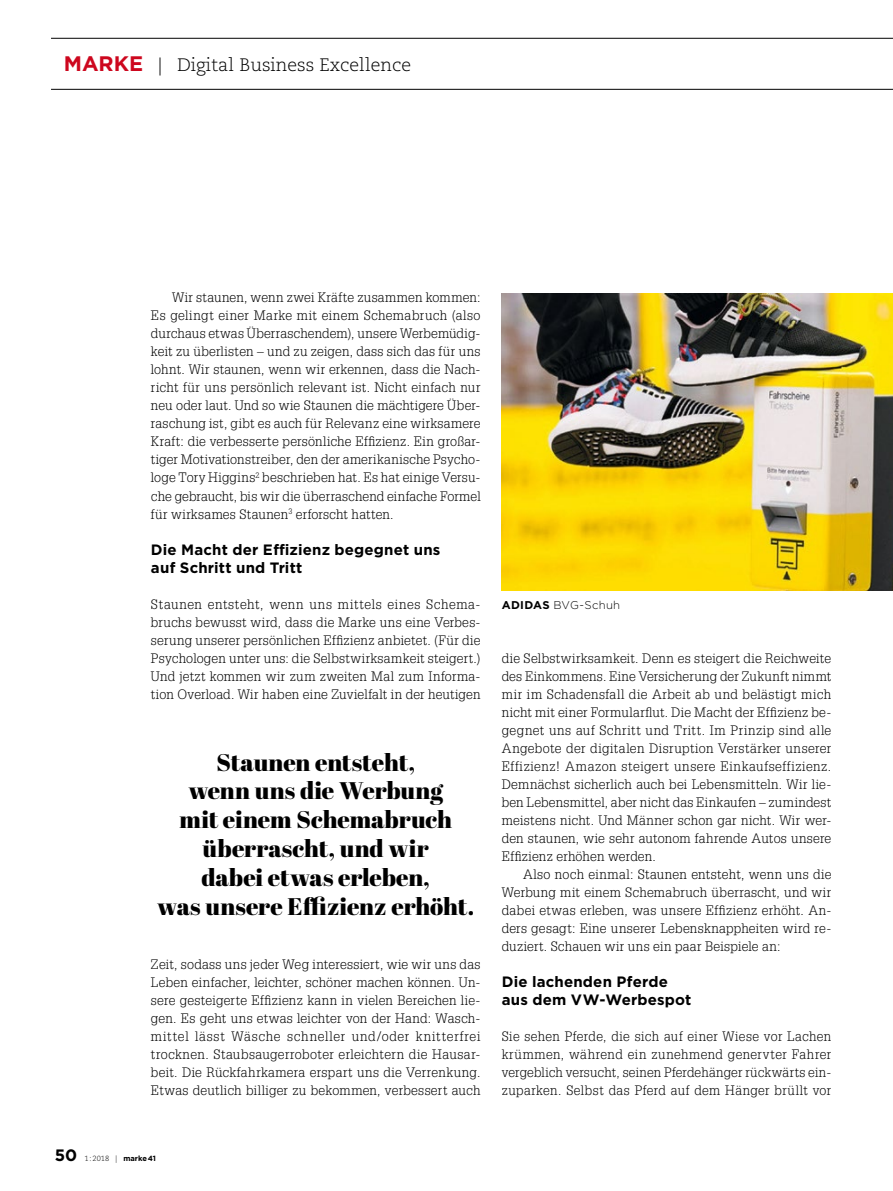
<style>
.page{position:relative;width:893px;height:1191px;background:#fff}
.page>*{position:absolute;margin:0;border:0;box-sizing:border-box;transform-origin:0 0}
.t1{font:24px/28.8px "Abril Fatface";letter-spacing:-.005em;color:#000;text-align:center}
.t2{font:300 18px "Caecilia LT Std";color:#000}
.t3{font:700 15px/18px "Gotham";letter-spacing:.015em;color:#000}
.t4{font:300 13.35px/18px "Glypha LT Std";letter-spacing:.02em;color:#000;text-align:justify}
.t5{font:300 13.35px "Glypha LT Std";letter-spacing:.04em;color:#000}
.t6{font:300 13.35px "Glypha LT Std";letter-spacing:.045em;color:#000}
.t7{font:300 11.25px "Gotham";letter-spacing:.02em;color:#000}
.t8{font:300 7.5px "Caecilia LT Std";color:#000}
.s1{font-family:"Gotham";font-weight:700;font-size:21px;color:#cd071e}
.s2{font-family:"Gotham";font-weight:700;font-size:16.5px}
.s3{font-family:"Gotham";font-weight:700}
.s4{font-weight:700}
</style>
<div class="page">
<img style="left:502px;top:294px;width:391px;height:296px">
<hr style="left:51px;top:38px;width:842px;height:1px;background:#000">
<hr style="left:51px;top:89px;width:842px;height:1px;background:#000">
<h2 class="t2" style="left:64px;top:55px;width:349px"><span class="s1">MARKE</span> | Digital Business Excellence</h2>
<p class="t4" style="left:151px;top:289px;width:331px;text-indent:21px">Wir staunen, wenn zwei Kräfte zusammen kommen:<br>Es gelingt einer Marke mit einem Schemabruch (also durchaus etwas Überraschendem), unsere Werbemüdig&shy;keit zu überlisten – und zu zeigen, dass sich das für uns lohnt. Wir staunen, wenn wir erkennen, dass die Nach&shy;richt für uns persönlich relevant ist. Nicht einfach nur neu oder laut. Und so wie Staunen die mächtigere Über&shy;raschung ist, gibt es auch für Relevanz eine wirksamere Kraft: die verbesserte persönliche Effizienz. Ein großar&shy;tiger Motivationstreiber, den der amerikanische Psycho&shy;loge Tory Higgins<sup>2</sup> beschrieben hat. Es hat einige Versu&shy;che gebraucht, bis wir die überraschend einfache Formel für wirksames Staunen<sup>3</sup> erforscht hatten.</p>
<p class="t3" style="left:151px;top:540px;width:291px">Die Macht der Effizienz begegnet uns auf Schritt und Tritt</p>
<p class="t4" style="left:151px;top:595px;width:331px">Staunen entsteht, wenn uns mittels eines Schema&shy;bruchs bewusst wird, dass die Marke uns eine Verbes&shy;serung unserer persönlichen Effizienz anbietet. (Für die Psychologen unter uns: die Selbstwirksamkeit steigert.)<br>Und jetzt kommen wir zum zweiten Mal zum Informa&shy;tion Overload. Wir haben eine Zuvielfalt in der heutigen</p>
<p class="t1" style="left:157px;top:747px;width:319px">Staunen entsteht,<br>wenn uns die Werbung<br>mit einem Schemabruch überrascht, und wir<br>dabei etwas erleben,<br>was unsere Effizienz erhöht.</p>
<p class="t4" style="left:151px;top:955px;width:331px">Zeit, sodass uns jeder Weg interessiert, wie wir uns das Leben einfacher, leichter, schöner machen können. Un&shy;sere gesteigerte Effizienz kann in vielen Bereichen lie&shy;gen. Es geht uns etwas leichter von der Hand: Wasch&shy;mittel lässt Wäsche schneller und/oder knitterfrei trocknen. Staubsaugerroboter erleichtern die Hausar&shy;beit. Die Rückfahrkamera erspart uns die Verrenkung.<br>Etwas deutlich billiger zu bekommen, verbessert auch</p>
<p class="t8" style="left:55px;top:1154px;width:103px"><span class="s2">50</span> 1:2018 | <span class="s3">marke 41</span></p>
<p class="t7" style="left:502px;top:597px;width:120px"><span class="s4">Adidas</span> BVG-Schuh</p>
<p class="t4" style="left:502px;top:649px;width:331px">die Selbstwirksamkeit. Denn es steigert die Reichweite</p>
<p class="t4" style="left:502px;top:667px;width:331px">des Einkommens. Eine Versicherung der Zukunft nimmt</p>
<p class="t4" style="left:502px;top:685px;width:331px">mir im Schadensfall die Arbeit ab und belästigt mich</p>
<p class="t4" style="left:502px;top:703px;width:331px">nicht mit einer Formularflut. Die Macht der Effizienz be-</p>
<p class="t6" style="left:502px;top:722px;width:331px">gegnet uns auf Schritt und Tritt. Im Prinzip sind alle</p>
<p class="t4" style="left:502px;top:739px;width:331px">Angebote der digitalen Disruption Verstärker unserer</p>
<p class="t5" style="left:502px;top:758px;width:331px">Effizienz! Amazon steigert unsere Einkaufseffizienz.</p>
<p class="t4" style="left:502px;top:775px;width:331px">Demnächst sicherlich auch bei Lebensmitteln. Wir lie-</p>
<p class="t4" style="left:502px;top:793px;width:331px">ben Lebensmittel, aber nicht das Einkaufen – zumindest</p>
<p class="t4" style="left:502px;top:811px;width:331px">meistens nicht. Und Männer schon gar nicht. Wir wer-</p>
<p class="t4" style="left:502px;top:829px;width:331px">den staunen, wie sehr autonom fahrende Autos unsere</p>
<p class="t4" style="left:502px;top:847px;width:156px">Effizienz erhöhen werden.</p>
<p class="t4" style="left:523px;top:865px;width:310px">Also noch einmal: Staunen entsteht, wenn uns die</p>
<p class="t4" style="left:502px;top:883px;width:331px">Werbung mit einem Schemabruch überrascht, und wir</p>
<p class="t4" style="left:502px;top:901px;width:331px">dabei etwas erleben, was unsere Effizienz erhöht. An-</p>
<p class="t4" style="left:502px;top:919px;width:331px">ders gesagt: Eine unserer Lebensknappheiten wird re-</p>
<p class="t4" style="left:502px;top:937px;width:280px">duziert. Schauen wir uns ein paar Beispiele an:</p>
<p class="t3" style="left:502px;top:972px;width:191px">Die lachenden Pferde aus dem VW-Werbespot</p>
<p class="t4" style="left:502px;top:1027px;width:331px">Sie sehen Pferde, die sich auf einer Wiese vor Lachen krümmen, während ein zunehmend genervter Fahrer vergeblich versucht, seinen Pferdehänger rückwärts ein&shy;zuparken. Selbst das Pferd auf dem Hänger brüllt vor</p>
</div>
